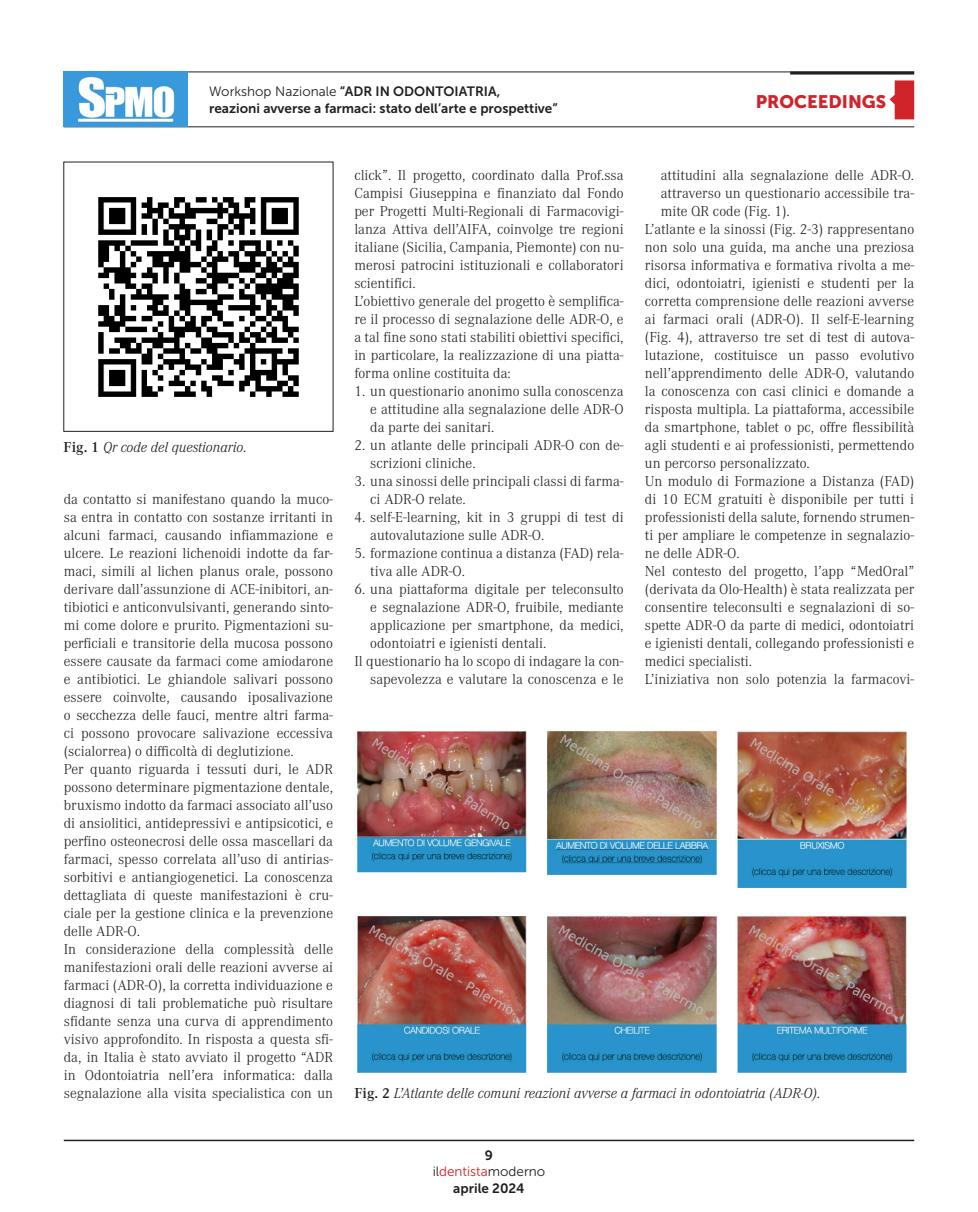
<style>
.page{position:relative;width:978px;height:1212px;background:#fff}
.page>*{position:absolute;margin:0;border:0;box-sizing:border-box;transform-origin:0 0}
.t1{font:18px "Museo Sans 900";color:#d1232a}
.t2{font:300 15px/18px "Corporate A";color:#231f20}
.t3{font:italic 300 15px "Corporate A";color:#231f20}
.t4{font:13.5px/16.2px "Museo Sans 700";color:#231f20}
.t5{font:13.5px "Museo Sans 300";color:#231f20}
.s1{font-family:"Museo Sans 300"}
.s2{font-weight:600;font-style:normal}
.s3{color:#d1232a}
</style>
<div class="page">
<hr style="left:64px;top:1140px;width:850px;height:1px;background:#231f20">
<hr style="left:790px;top:72px;width:124px;height:3px;background:#231f20">
<hr style="left:64px;top:127px;width:850px;height:1px;background:#231f20">
<hr style="left:64px;top:72px;width:850px;height:1px;background:#231f20">
<div style="left:64px;top:72px;width:124px;height:55px;background:#3899dd"></div>
<img style="left:77px;top:76px;width:98px;height:46px">
<svg style="left:890px;top:80px;width:24px;height:39px"></svg>
<img style="left:98px;top:197px;width:201px;height:200px">
<img style="left:355px;top:731px;width:552px;height:343px">
<p class="t4" style="left:209px;top:84px;width:350px"><span class="s1">Workshop Nazionale</span> “ADR IN ODONTOIATRIA,<br>reazioni avverse a farmaci: stato dell’arte e prospettive”</p>
<p class="t1" style="left:756px;top:91px;width:132px">PROCEEDINGS</p>
<p class="t3" style="left:64px;top:437px;width:185px"><span class="s2">Fig. 1</span> Qr code del questionario.</p>
<p class="t2" style="left:64px;top:490px;width:271px">da contatto si manifestano quando la muco&shy;sa entra in contatto con sostanze irritanti in alcuni farmaci, causando infiammazione e ulcere. Le reazioni lichenoidi indotte da far&shy;maci, simili al lichen planus orale, possono derivare dall’assunzione di ACE-inibitori, an&shy;tibiotici e anticonvulsivanti, generando sinto&shy;mi come dolore e prurito. Pigmentazioni su&shy;perficiali e transitorie della mucosa possono essere causate da farmaci come amiodarone e antibiotici. Le ghiandole salivari possono essere coinvolte, causando iposalivazione o secchezza delle fauci, mentre altri farma&shy;ci possono provocare salivazione eccessiva (scialorrea) o difficoltà di deglutizione.<br>Per quanto riguarda i tessuti duri, le ADR possono determinare pigmentazione dentale, bruxismo indotto da farmaci associato all’uso di ansiolitici, antidepressivi e antipsicotici, e perfino osteonecrosi delle ossa mascellari da farmaci, spesso correlata all’uso di antirias&shy;sorbitivi e antiangiogenetici. La conoscenza dettagliata di queste manifestazioni è cru&shy;ciale per la gestione clinica e la prevenzione delle ADR-O.<br>In considerazione della complessità delle manifestazioni orali delle reazioni avverse ai farmaci (ADR-O), la corretta individuazione e diagnosi di tali problematiche può risultare sfidante senza una curva di apprendimento visivo approfondito. In risposta a questa sfi&shy;da, in Italia è stato avviato il progetto “ADR in Odontoiatria nell’era informatica: dalla segnalazione alla visita specialistica con un</p>
<p class="t2" style="left:354px;top:166px;width:271px">click”. Il progetto, coordinato dalla Prof.ssa Campisi Giuseppina e finanziato dal Fondo per Progetti Multi-Regionali di Farmacovigi&shy;lanza Attiva dell’AIFA, coinvolge tre regioni italiane (Sicilia, Campania, Piemonte) con nu&shy;merosi patrocini istituzionali e collaboratori scientifici.<br>L’obiettivo generale del progetto è semplifica&shy;re il processo di segnalazione delle ADR-O, e a tal fine sono stati stabiliti obiettivi specifici, in particolare, la realizzazione di una piatta&shy;forma online costituita da:</p>
<p class="t2" style="left:370px;top:382px;width:255px;text-align:justify;text-indent:-16px">1. un questionario anonimo sulla conoscenza e attitudine alla segnalazione delle ADR-O da parte dei sanitari.</p>
<p class="t2" style="left:370px;top:436px;width:255px;text-indent:-16px">2. un atlante delle principali ADR-O con de&shy;scrizioni cliniche.</p>
<p class="t2" style="left:370px;top:472px;width:255px;text-indent:-16px">3. una sinossi delle principali classi di farma&shy;ci ADR-O relate.</p>
<p class="t2" style="left:370px;top:508px;width:255px;text-indent:-16px">4. self-E-learning, kit in 3 gruppi di test di autovalutazione sulle ADR-O.</p>
<p class="t2" style="left:370px;top:544px;width:255px;text-indent:-16px">5. formazione continua a distanza (FAD) rela&shy;tiva alle ADR-O.</p>
<p class="t2" style="left:354px;top:580px;width:271px">6. una piattaforma digitale per teleconsulto</p>
<p class="t2" style="left:370px;top:598px;width:255px">e segnalazione ADR-O, fruibile, mediante</p>
<p class="t2" style="left:370px;top:616px;width:255px">applicazione per smartphone, da medici,</p>
<p class="t2" style="left:370px;top:634px;width:178px">odontoiatri e igienisti dentali.</p>
<p class="t2" style="left:354px;top:652px;width:271px">Il questionario ha lo scopo di indagare la con-</p>
<p class="t2" style="left:370px;top:670px;width:255px">sapevolezza e valutare la conoscenza e le</p>
<p class="t2" style="left:661px;top:166px;width:255px">attitudini alla segnalazione delle ADR-O.</p>
<p class="t2" style="left:661px;top:184px;width:255px">attraverso un questionario accessibile tra-</p>
<p class="t2" style="left:661px;top:202px;width:130px">mite QR code (Fig. 1).</p>
<p class="t2" style="left:645px;top:220px;width:271px">L’atlante e la sinossi (Fig. 2-3) rappresentano</p>
<p class="t2" style="left:645px;top:238px;width:271px">non solo una guida, ma anche una preziosa</p>
<p class="t2" style="left:645px;top:256px;width:271px">risorsa informativa e formativa rivolta a me-</p>
<p class="t2" style="left:645px;top:274px;width:271px">dici, odontoiatri, igienisti e studenti per la</p>
<p class="t2" style="left:645px;top:292px;width:271px">corretta comprensione delle reazioni avverse</p>
<p class="t2" style="left:645px;top:310px;width:271px">ai farmaci orali (ADR-O). Il self-E-learning</p>
<p class="t2" style="left:645px;top:328px;width:271px">(Fig. 4), attraverso tre set di test di autova-</p>
<p class="t2" style="left:645px;top:346px;width:271px">lutazione, costituisce un passo evolutivo</p>
<p class="t2" style="left:645px;top:364px;width:271px">nell’apprendimento delle ADR-O, valutando</p>
<p class="t2" style="left:645px;top:382px;width:271px">la conoscenza con casi clinici e domande a</p>
<p class="t2" style="left:645px;top:400px;width:271px">risposta multipla. La piattaforma, accessibile</p>
<p class="t2" style="left:645px;top:418px;width:271px">da smartphone, tablet o pc, offre flessibilità</p>
<p class="t2" style="left:645px;top:436px;width:271px">agli studenti e ai professionisti, permettendo</p>
<p class="t2" style="left:645px;top:454px;width:166px">un percorso personalizzato.</p>
<p class="t2" style="left:645px;top:472px;width:271px">Un modulo di Formazione a Distanza (FAD)</p>
<p class="t2" style="left:645px;top:490px;width:271px">di 10 ECM gratuiti è disponibile per tutti i</p>
<p class="t2" style="left:645px;top:508px;width:271px">professionisti della salute, fornendo strumen-</p>
<p class="t2" style="left:645px;top:526px;width:271px">ti per ampliare le competenze in segnalazio-</p>
<p class="t2" style="left:645px;top:544px;width:96px">ne delle ADR-O.</p>
<p class="t2" style="left:645px;top:562px;width:271px">Nel contesto del progetto, l’app “MedOral”</p>
<p class="t2" style="left:645px;top:580px;width:271px">(derivata da Olo-Health) è stata realizzata per</p>
<p class="t2" style="left:645px;top:598px;width:271px">consentire teleconsulti e segnalazioni di so-</p>
<p class="t2" style="left:645px;top:616px;width:271px">spette ADR-O da parte di medici, odontoiatri</p>
<p class="t2" style="left:645px;top:634px;width:271px">e igienisti dentali, collegando professionisti e</p>
<p class="t2" style="left:645px;top:652px;width:109px">medici specialisti.</p>
<p class="t2" style="left:645px;top:670px;width:271px">L’iniziativa non solo potenzia la farmacovi-</p>
<p class="t3" style="left:354px;top:1083px;width:468px"><span class="s2">Fig. 2</span> L’Atlante delle comuni reazioni avverse a farmaci in odontoiatria (ADR-O).</p>
<p class="t4" style="left:485px;top:1147px;width:10px">9</p>
<p class="t5" style="left:433px;top:1164px;width:114px">il<span class="s3">dentista</span>moderno</p>
<p class="t4" style="left:453px;top:1180px;width:73px">aprile 2024</p>
</div>
